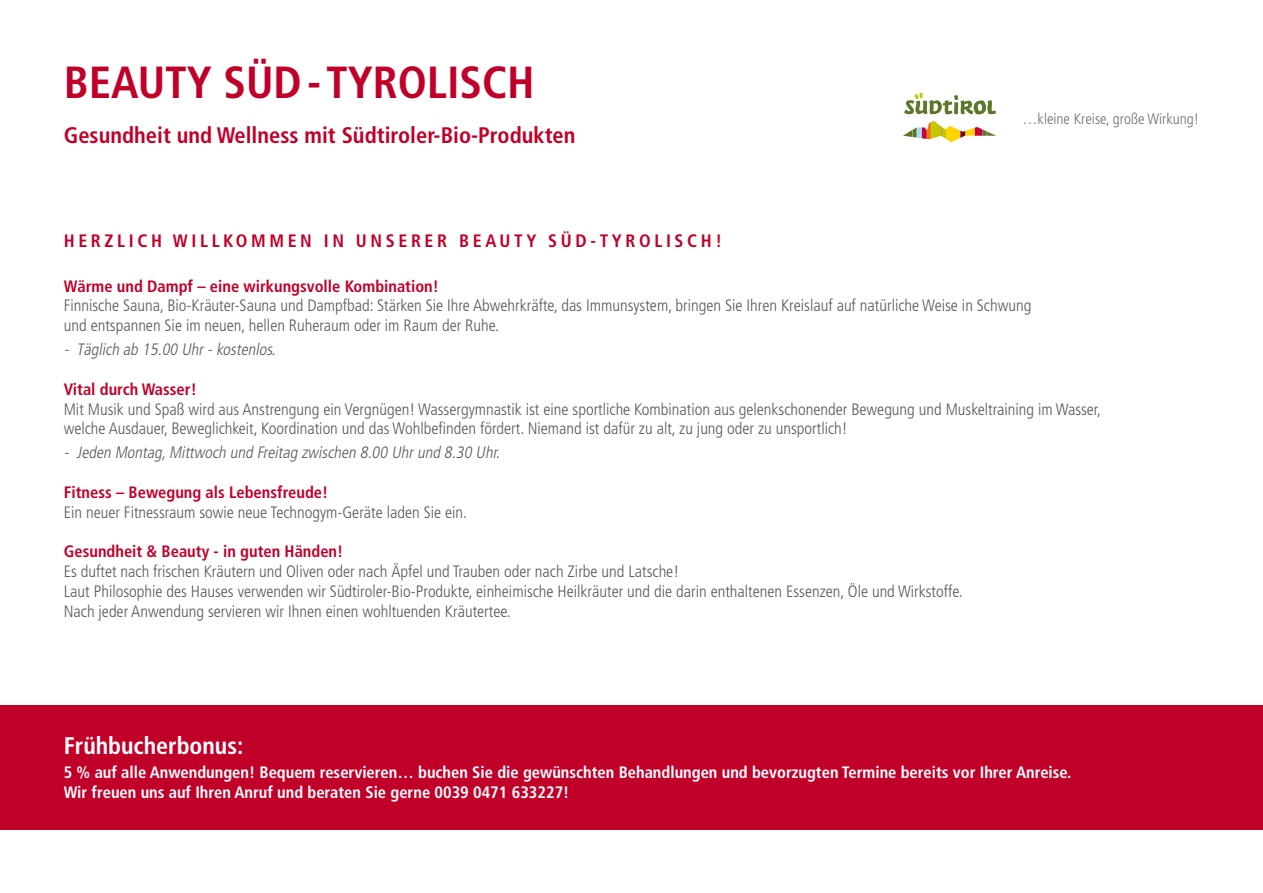
<style>
.page{position:relative;width:1263px;height:893px;background:#fff}
.page>*{position:absolute;margin:0;border:0;box-sizing:border-box;transform-origin:0 0}
.t1{font:700 condensed 45px "Frutiger";color:#c1002a}
.t2{font:700 condensed 24px "Frutiger";color:#fff}
.t3{font:700 condensed 22.5px "Frutiger";color:#c1002a}
.t4{font:700 condensed 18px "Frutiger";letter-spacing:.2em;color:#c1002a}
.t5{font:300 condensed 16.5px/19.8px "Frutiger";color:#58585a}
.t6{font:700 condensed 16.5px/19.8px "Frutiger";color:#fff}
.t7{font:700 condensed 16.5px "Frutiger";color:#c1002a}
.t8{font:italic 300 condensed 16.5px "Frutiger";color:#58585a}
.t9{font:300 condensed 15.15px "Frutiger";color:#707172}
</style>
<div class="page">
<div style="left:0;top:705px;width:1263px;height:124px;background:#c1002a"></div>
<svg style="left:903px;top:121px;width:93px;height:21px"></svg>
<svg style="left:904px;top:93px;width:91px;height:21px"></svg>
<h1 class="t1" style="left:64px;top:55px;width:466px">Beauty Süd - tyrolisch</h1>
<h3 class="t3" style="left:64px;top:121px;width:513px">Gesundheit und Wellness mit Südtiroler-Bio-Produkten</h3>
<p class="t4" style="left:64px;top:230px;width:149px">Herzl ich Willk</p>
<p class="t4" style="left:236px;top:230px;width:488px">ommen in unserer Beauty Süd -tyrol isch !</p>
<p class="t9" style="left:1022px;top:110px;width:178px">…kleine Kreise, große Wirkung!</p>
<p class="t7" style="left:64px;top:276px;width:377px">Wärme und Dampf – eine wirkungsvolle Kombination!</p>
<p class="t5" style="left:64px;top:296px;width:969px">Finnische Sauna, Bio-Kräuter-Sauna und Dampfbad: Stärken Sie I hre Abwehrkräfte, das I mmunsystem, bringen Sie I hren Kreislauf auf natürliche Weise in Schwung und entspannen Sie im neuen, hellen Ruheraum oder im Raum der Ruhe.</p>
<p class="t8" style="left:64px;top:340px;width:217px">-Täglich ab 15.00 U hr-kostenlos.</p>
<p class="t7" style="left:64px;top:379px;width:134px">Vital durch Wasser!</p>
<p class="t5" style="left:64px;top:399px;width:1039px">Mit Musik und Spaß wird aus Anstrengung ein Vergnügen! Wassergymnastik ist eine sportliche Kombination aus gelenkschonender Bewegung und Muskeltraining im Wasser, welche Ausdauer, Beweglichkeit, Koordination und das Wohlbefinden fördert. Niemand ist dafür zu alt, zu jung oder zu unsportlich!</p>
<p class="t8" style="left:64px;top:443px;width:441px">- Jeden Montag,Mittwoch und Freitag zwischen 8.00 U hrund 8.30 U hr.</p>
<p class="t7" style="left:64px;top:482px;width:266px">Fitness – Bewegung als Lebensfreude!</p>
<p class="t5" style="left:64px;top:502px;width:405px">Ein neuer Fitnessraum sowie neue Technogym-Geräte laden Sie ein.</p>
<p class="t7" style="left:64px;top:542px;width:281px">Gesundheit &amp; Beauty - in guten Händen!</p>
<p class="t5" style="left:64px;top:562px;width:900px">Es duftet nach frischen Kräutern und Oliven oder nach Äpfel und Trauben oder nach Zirbe und Latsche!<br>Laut Philosophie des Hauses verwenden wir Südtiroler-Bio-Produkte, einheimische Heilkräuter und die darin enthaltenen Essenzen, Öle und Wirkstoffe.<br>Nach jeder Anwendung servieren wir I hnen einen wohltuenden Kräutertee.</p>
<h2 class="t2" style="left:64px;top:731px;width:181px">Frühbucherbonus:</h2>
<p class="t6" style="left:64px;top:762px;width:1009px">5 % auf alle Anwendungen! Bequem reservieren… buchen Sie die gewünschten Behandlungen und bevorzugten Termine bereits vor Ihrer Anreise.<br>Wir freuen uns auf Ihren Anruf und beraten Sie gerne 0039 0471 633227!</p>
</div>
